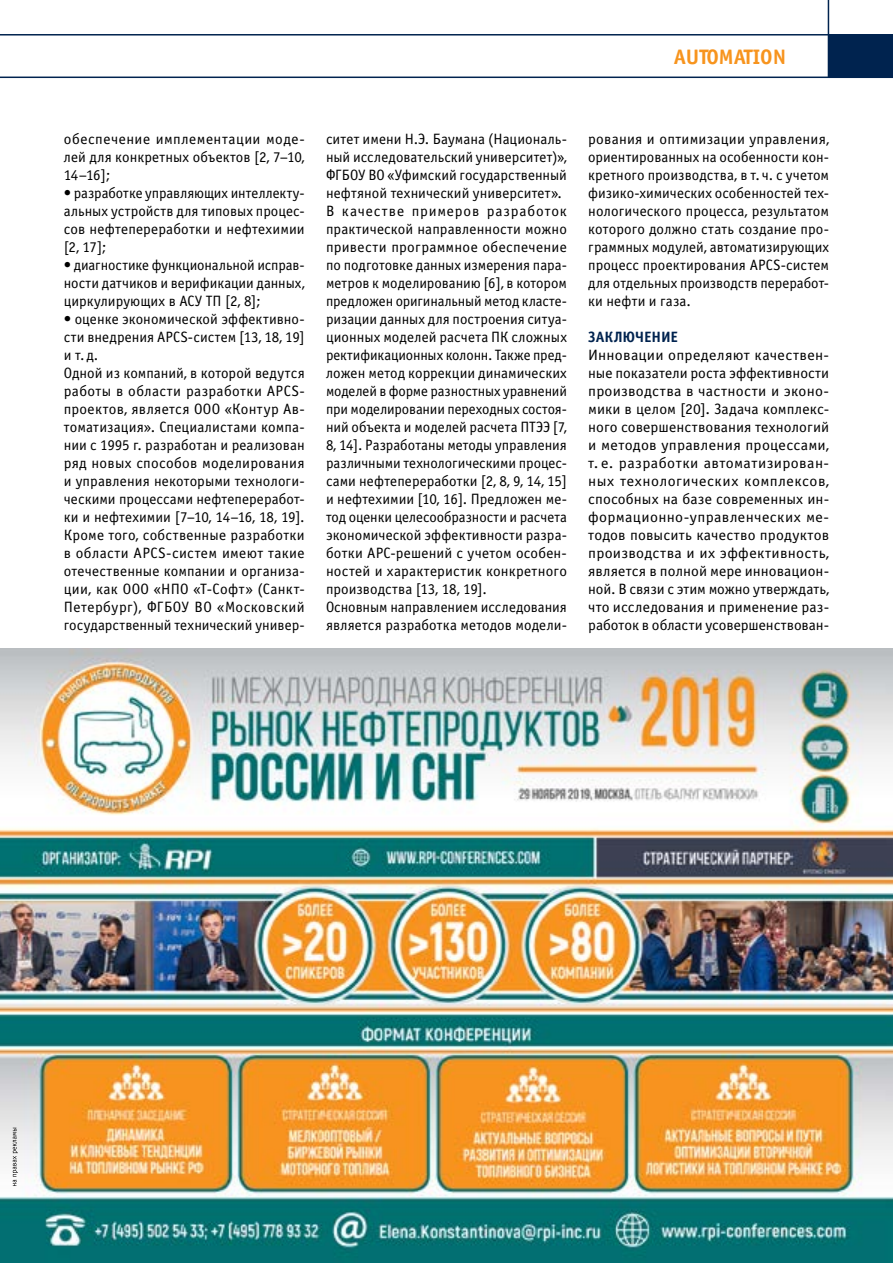
<style>
.page{position:relative;width:893px;height:1263px;background:#fff}
.page>*{position:absolute;margin:0;border:0;box-sizing:border-box;transform-origin:0 0}
.t1{font:700 21px "Officina Sans C";color:#f7941e}
.t2{font:15px/18px "Officina Sans C";letter-spacing:.005em;color:#000;text-align:justify}
.t3{font:15px/18px "Officina Sans C";letter-spacing:.005em;color:#000;text-align:justify;scale:1.06 1}
.t4{font:700 15px "Officina Sans C";letter-spacing:-.005em;color:#00234f}
</style>
<div class="page">
<hr style="left:828px;top:0;width:1px;height:78px;background:#00234f">
<div style="left:828px;top:35px;width:65px;height:42px;background:#00234f"></div>
<hr style="left:0;top:77px;width:893px;height:1px;background:#00234f">
<hr style="left:0;top:34px;width:893px;height:2px;background:#00234f">
<img style="left:0;top:648px;width:893px;height:615px">
<svg style="left:13px;top:1128px;width:5px;height:58px"></svg>
<h1 class="t1" style="left:674px;top:45px;width:114px">AUTOMATION</h1>
<p class="t2" style="left:64px;top:130px;width:242px">обеспечение имплементации моде&shy;лей для конкретных объектов [2, 7–10, 14–16];</p>
<p class="t2" style="left:64px;top:184px;width:242px">• разработке управляющих интеллекту&shy;альных устройств для типовых процес&shy;сов нефтепереработки и нефтехимии [2, 17];</p>
<p class="t2" style="left:64px;top:256px;width:242px">• диагностике функциональной исправ&shy;ности датчиков и верификации данных, циркулирующих в АСУ ТП [2, 8];</p>
<p class="t2" style="left:64px;top:310px;width:242px;text-align:left">• оценке экономической эффективно&shy;сти внедрения APСS-систем [13, 18, 19] и т.д.<br>Одной из компаний, в которой ведутся работы в области разработки АРСS&shy;проектов, является ООО «Контур Ав&shy;томатизация». Специалистами компа&shy;нии с 1995 г. разработан и реализован ряд новых способов моделирования и управления некоторыми технологи&shy;ческими процессами нефтепереработ&shy;ки и нефтехимии [7–10, 14–16, 18, 19].<br>Кроме того, собственные разработки в области APCS-систем имеют такие отечественные компании и организа&shy;ции, как ООО «НПО «T-Софт» (Санкт-Петербург), ФГБОУ ВО «Московский государственный технический универ-</p>
<p class="t2" style="left:326px;top:130px;width:242px;text-align:left">ситет имени Н.Э. Баумана (Националь&shy;ный исследовательский университет)», ФГБОУ ВО «Уфимский государственный нефтяной технический университет».<br>В качестве примеров разработок практической направленности можно привести программное обеспечение по подготовке данных измерения пара&shy;метров к моделированию [6], в котором предложен оригинальный метод класте&shy;ризации данных для построения ситуа&shy;ционных моделей расчета ПК сложных ректификационных колонн. Также пред&shy;ложен метод коррекции динамических моделей в форме разностных уравнений при моделировании переходных состоя&shy;ний объекта и моделей расчета ПТЭЭ [7, 8, 14]. Разработаны методы управления различными технологическими процес&shy;сами нефтепереработки [2, 8, 9, 14, 15] и нефтехимии [10, 16]. Предложен ме&shy;тод оценки целесообразности и расчета экономической эффективности разра&shy;ботки АРС-решений с учетом особен&shy;ностей и характеристик конкретного производства [13, 18, 19].<br>Основным направлением исследования является разработка методов модели-</p>
<p class="t2" style="left:588px;top:130px;width:242px">рования и оптимизации управления, ориентированных на особенности кон&shy;кретного производства, в т. ч. с учетом физико-химических особенностей тех&shy;нологического процесса, результатом которого должно стать создание про&shy;граммных модулей, автоматизирующих процесс проектирования АРСS-систем для отдельных производств переработ&shy;ки нефти и газа.</p>
<p class="t4" style="left:588px;top:328px;width:91px">ЗАКЛЮЧЕНИЕ</p>
<p class="t3" style="left:588px;top:346px;width:229px">Инновации определяют качествен&shy;ные показатели роста эффективности производства в частности и эконо&shy;мики в целом [20]. Задача комплекс&shy;ного совершенствования технологий и методов управления процессами, т. е. разработки автоматизирован&shy;ных технологических комплексов, способных на базе современных ин&shy;формационно-управленческих ме&shy;тодов повысить качество продуктов производства и их эффективность, является в полной мере инновацион&shy;ной. В связи с этим можно утверждать, что исследования и применение раз&shy;работок в области усовершенствован-</p>
</div>
